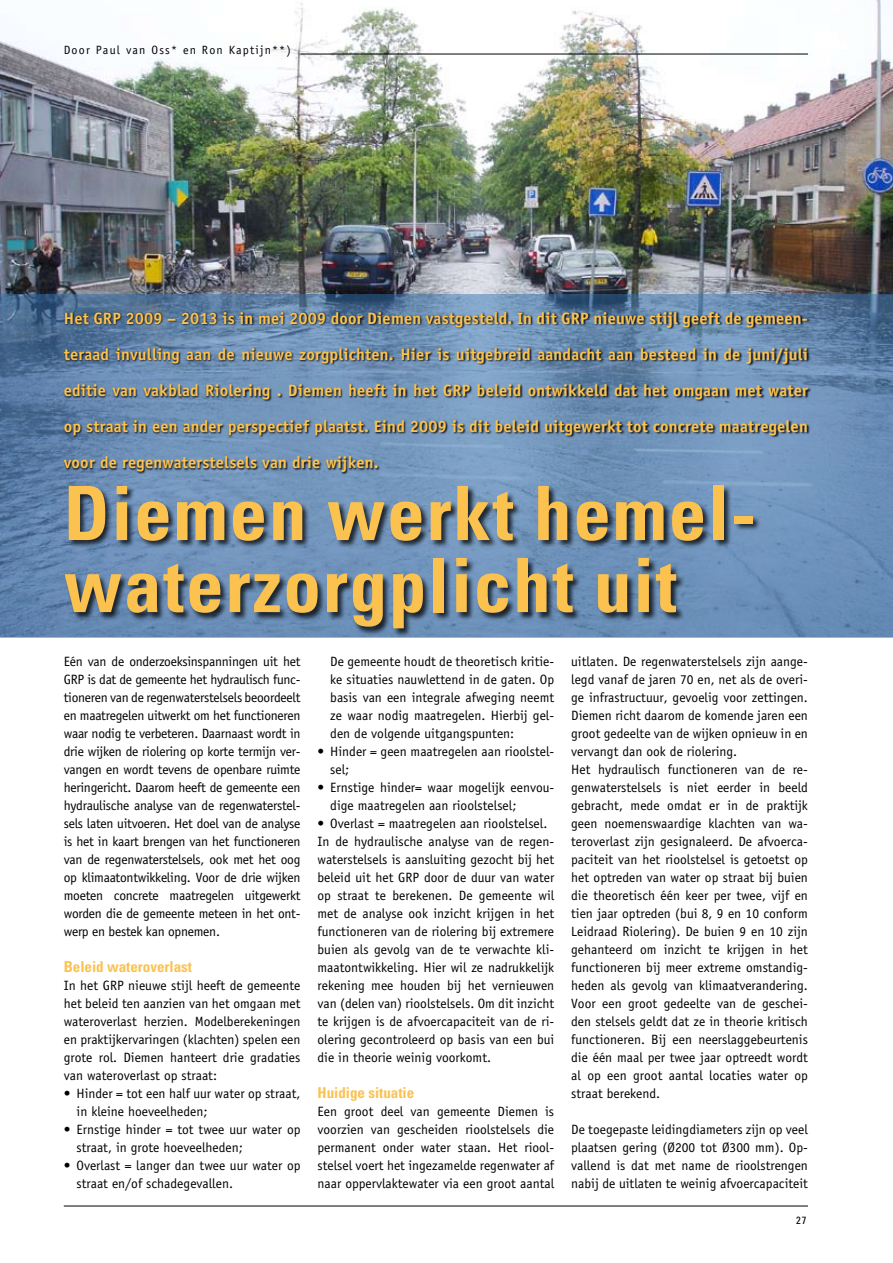
<style>
.page{position:relative;width:893px;height:1263px;background:#fff}
.page>*{position:absolute;margin:0;border:0;box-sizing:border-box;transform-origin:0 0}
.t1{font:700 condensed 75px/72px "Univers LT Std";letter-spacing:.025em;color:#fbc250}
.t2{font:700 16.5px/36px "Officina Sans Std";letter-spacing:.01em;color:#fbc250;text-align:justify}
.t3{font:700 condensed 15px "Univers LT Std";color:#fbc250}
.t4{font:13.5px/18px "Officina Sans Std";color:#000}
.t5{font:12px "Officina Sans Std";letter-spacing:.1em;color:#000}
.t6{font:condensed 10.5px "Univers LT Std";color:#000}
</style>
<div class="page">
<hr style="left:64px;top:1206px;width:744px;height:1px;background:#000">
<img style="left:0;top:0;width:893px;height:294px">
<hr style="left:300px;top:54px;width:508px;height:1px;background:#000">
<svg style="left:0;top:294px;width:893px;height:344px;background:#6184ac"></svg>
<svg style="left:63px;top:312px;width:748px;height:163px;background:#6382a4"></svg>
<div style="left:65px;top:485px;width:696px;height:152px;background:#000;opacity:.75"></div>
<p class="t5" style="left:64px;top:43px;width:229px">Door Paul van Oss* en Ron Kaptijn**)</p>
<p class="t2" style="left:64px;top:300px;width:746px">Het GRP 2009 – 2013 is in mei 2009 door Diemen vastgesteld. In dit GRP nieuwe stijl geeft de gemeen&shy;teraad invulling aan de nieuwe zorgplichten. Hier is uitgebreid aandacht aan besteed in de juni/juli editie van vakblad Riolering . Diemen heeft in het GRP beleid ontwikkeld dat het omgaan met water op straat in een ander perspectief plaatst. Eind 2009 is dit beleid uitgewerkt tot concrete maatregelen voor de regenwaterstelsels van drie wijken.</p>
<h1 class="t1" style="left:64px;top:477px;width:694px">Diemen werkt hemel&shy;waterzorgplicht uit</h1>
<p class="t4" style="left:64px;top:652px;width:238px;text-align:justify">Eén van de onderzoeksinspanningen uit het GRP is dat de gemeente het hydraulisch func&shy;tioneren van de regenwaterstelsels beoordeelt en maatregelen uitwerkt om het functioneren waar nodig te verbeteren. Daarnaast wordt in drie wijken de riolering op korte termijn ver&shy;vangen en wordt tevens de openbare ruimte heringericht. Daarom heeft de gemeente een hydraulische analyse van de regenwaterstel&shy;sels laten uitvoeren. Het doel van de analyse is het in kaart brengen van het functioneren van de regenwaterstelsels, ook met het oog op klimaatontwikkeling. Voor de drie wijken moeten concrete maatregelen uitgewerkt worden die de gemeente meteen in het ont&shy;werp en bestek kan opnemen.</p>
<p class="t3" style="left:64px;top:957px;width:130px">Beleid wateroverlast</p>
<p class="t4" style="left:64px;top:976px;width:238px;text-align:justify">In het GRP nieuwe stijl heeft de gemeente het beleid ten aanzien van het omgaan met wateroverlast herzien. Modelberekeningen en praktijkervaringen (klachten) spelen een grote rol. Diemen hanteert drie gradaties van wateroverlast op straat:</p>
<p class="t4" style="left:77px;top:1084px;width:225px;text-indent:-13px">• Hinder = tot een half uur water op straat, in kleine hoeveelheden;</p>
<p class="t4" style="left:77px;top:1120px;width:225px;text-indent:-13px">• Ernstige hinder = tot twee uur water op straat, in grote hoeveelheden;</p>
<p class="t4" style="left:77px;top:1156px;width:225px;text-indent:-13px">• Overlast = langer dan twee uur water op straat en/of schadegevallen.</p>
<p class="t4" style="left:330px;top:652px;width:225px;text-align:justify">De gemeente houdt de theoretisch kritie&shy;ke situaties nauwlettend in de gaten. Op basis van een integrale afweging neemt ze waar nodig maatregelen. Hierbij gel&shy;den de volgende uitgangspunten:</p>
<p class="t4" style="left:330px;top:742px;width:225px;text-indent:-13px">• Hinder = geen maatregelen aan rioolstel&shy;sel;</p>
<p class="t4" style="left:330px;top:778px;width:225px;text-indent:-13px">• Ernstige hinder= waar mogelijk eenvou&shy;dige maatregelen aan rioolstelsel;</p>
<p class="t4" style="left:318px;top:814px;width:238px">• Overlast = maatregelen aan rioolstelsel.<br>In de hydraulische analyse van de regen&shy;waterstelsels is aansluiting gezocht bij het beleid uit het GRP door de duur van water op straat te berekenen. De gemeente wil met de analyse ook inzicht krijgen in het functioneren van de riolering bij extremere buien als gevolg van de te verwachte kli&shy;maatontwikkeling. Hier wil ze nadrukkelijk rekening mee houden bij het vernieuwen van (delen van) rioolstelsels. Om dit inzicht te krijgen is de afvoercapaciteit van de ri&shy;olering gecontroleerd op basis van een bui die in theorie weinig voorkomt.</p>
<p class="t3" style="left:317px;top:1083px;width:98px">Huidige situatie</p>
<p class="t4" style="left:317px;top:1102px;width:238px;text-align:justify">Een groot deel van gemeente Diemen is voorzien van gescheiden rioolstelsels die permanent onder water staan. Het riool&shy;stelsel voert het ingezamelde regenwater af naar oppervlaktewater via een groot aantal</p>
<p class="t4" style="left:571px;top:652px;width:238px">uitlaten. De regenwaterstelsels zijn aange&shy;legd vanaf de jaren 70 en, net als de overi&shy;ge infrastructuur, gevoelig voor zettingen.<br>Diemen richt daarom de komende jaren een groot gedeelte van de wijken opnieuw in en vervangt dan ook de riolering.<br>Het hydraulisch functioneren van de re&shy;genwaterstelsels is niet eerder in beeld gebracht, mede omdat er in de praktijk geen noemenswaardige klachten van wa&shy;teroverlast zijn gesignaleerd. De afvoerca&shy;paciteit van het rioolstelsel is getoetst op het optreden van water op straat bij buien die theoretisch één keer per twee, vijf en tien jaar optreden (bui 8, 9 en 10 conform Leidraad Riolering). De buien 9 en 10 zijn gehanteerd om inzicht te krijgen in het functioneren bij meer extreme omstandig&shy;heden als gevolg van klimaatverandering.<br>Voor een groot gedeelte van de geschei&shy;den stelsels geldt dat ze in theorie kritisch functioneren. Bij een neerslaggebeurtenis die één maal per twee jaar optreedt wordt al op een groot aantal locaties water op straat berekend.</p>
<p class="t4" style="left:571px;top:1120px;width:238px;text-align:justify">De toegepaste leidingdiameters zijn op veel plaatsen gering (Ø200 tot Ø300 mm). Op&shy;vallend is dat met name de rioolstrengen nabij de uitlaten te weinig afvoercapaciteit</p>
<p class="t6" style="left:796px;top:1214px;width:12px">27</p>
</div>
